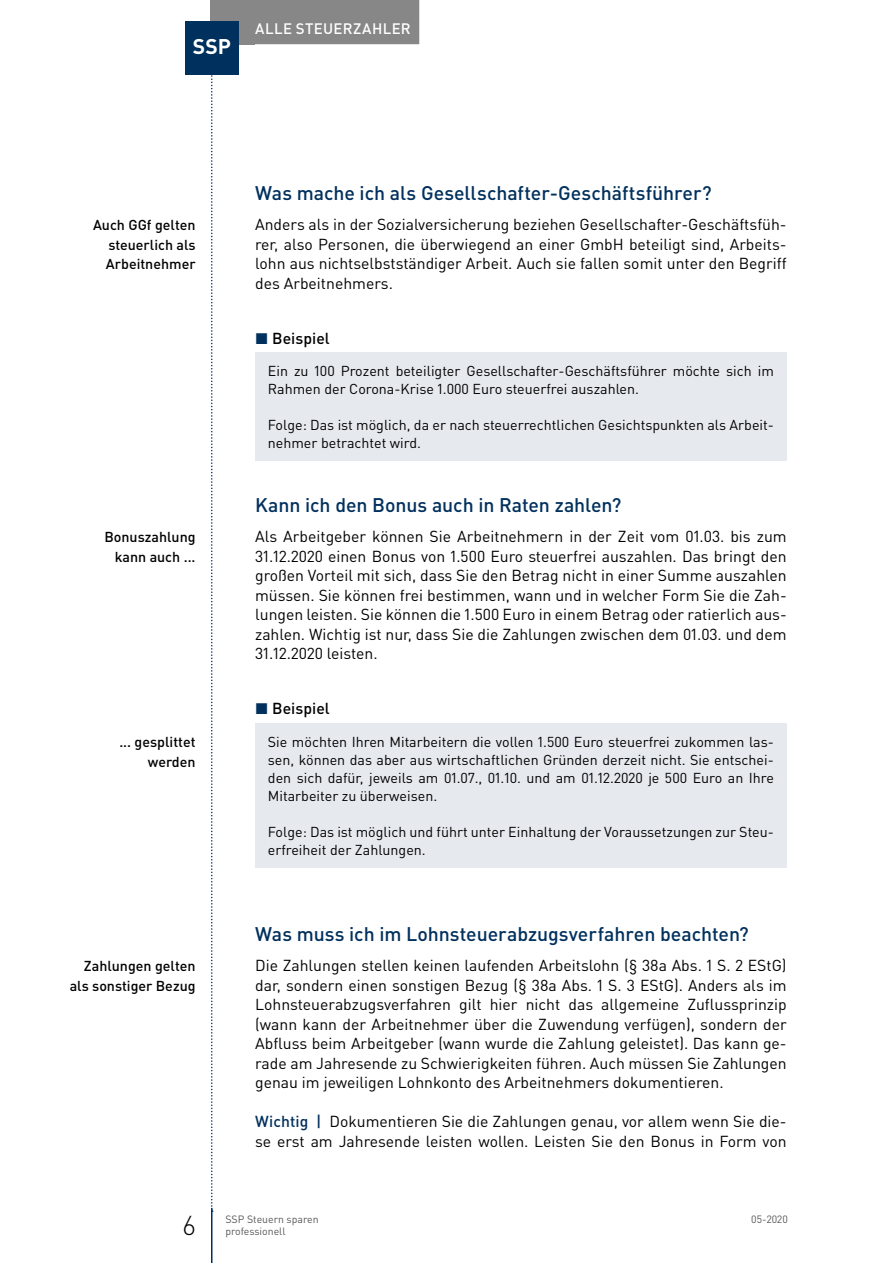
<style>
.page{position:relative;width:893px;height:1263px;background:#fff}
.page>*{position:absolute;margin:0;border:0;box-sizing:border-box;transform-origin:0 0}
.t1{font:300 27px "DIN Pro";color:#000}
.t2{font:700 21px "DIN Pro";color:#fff}
.t3{font:500 19.5px "DIN Pro";color:#00305d}
.t4{font:15.75px/19.5px "DIN Pro";color:#000;text-align:justify}
.t5{font:500 15.75px "DIN Pro";letter-spacing:.005em;color:#000}
.t6{font:500 15px "DIN Pro";letter-spacing:.025em;color:#fff}
.t7{font:14.25px/18px "DIN Pro";color:#000}
.t8{font:500 14.25px/19.5px "DIN Pro";color:#000;text-align:right}
.t9{font:10.5px "DIN Pro";color:#575756}
.s1{color:#00305d}
.s2{font-weight:500;color:#00305d}
</style>
<div class="page">
<hr style="left:211px;top:1208px;width:1px;height:55px;background:#00305d">
<svg style="left:211px;top:74px;width:2px;height:1138px"></svg>
<div style="left:210px;top:0;width:45px;height:44px;background:#878787"></div>
<div style="left:247px;top:0;width:172px;height:44px;background:#878787"></div>
<div style="left:185px;top:21px;width:54px;height:53px;background:#00305d"></div>
<div style="left:255px;top:352px;width:532px;height:109px;background:#e6eaef"></div>
<div style="left:255px;top:723px;width:532px;height:144px;background:#e6eaef"></div>
<h2 class="t2" style="left:193px;top:32px;width:40px">SSP</h2>
<p class="t6" style="left:255px;top:18px;width:157px">Alle Steuerzahler</p>
<p class="t8" style="left:106px;top:215px;width:91px;text-align:justify;text-indent:-13px">Auch GGf gelten steuerlich als Arbeitnehmer</p>
<p class="t8" style="left:104px;top:527px;width:93px">Bonuszahlung kann auch ...</p>
<p class="t8" style="left:119px;top:732px;width:78px">... gesplittet werden</p>
<p class="t8" style="left:70px;top:956px;width:127px">Zahlungen gelten als sonstiger Bezug</p>
<p class="t3" style="left:255px;top:180px;width:458px">Was mache ich als Gesellschafter-Geschäftsführer?</p>
<p class="t4" style="left:255px;top:214px;width:533px">Anders als in der Sozialversicherung beziehen Gesellschafter-Geschäftsfüh&shy;rer, also Personen, die überwiegend an einer GmbH beteiligt sind, Arbeits&shy;lohn aus nichtselbstständiger Arbeit. Auch sie fallen somit unter den Begriff des Arbeitnehmers.</p>
<p class="t5" style="left:255px;top:327px;width:76px"><span class="s1">◼</span> Beispiel</p>
<p class="t7" style="left:268px;top:361px;width:508px">Ein zu 100 Prozent beteiligter Gesellschafter-Geschäftsführer möchte sich im<br>Rahmen der Corona-Krise 1.000 Euro steuerfrei auszahlen.</p>
<p class="t7" style="left:268px;top:415px;width:508px">Folge: Das ist möglich, da er nach steuerrechtlichen Gesichtspunkten als Arbeit&shy;nehmer betrachtet wird.</p>
<p class="t3" style="left:255px;top:492px;width:368px">Kann ich den Bonus auch in Raten zahlen?</p>
<p class="t4" style="left:255px;top:526px;width:533px">Als Arbeitgeber können Sie Arbeitnehmern in der Zeit vom 01.03. bis zum 31.12.2020 einen Bonus von 1.500 Euro steuerfrei auszahlen. Das bringt den großen Vorteil mit sich, dass Sie den Betrag nicht in einer Summe auszahlen müssen. Sie können frei bestimmen, wann und in welcher Form Sie die Zah&shy;lungen leisten. Sie können die 1.500 Euro in einem Betrag oder ratierlich aus&shy;zahlen. Wichtig ist nur, dass Sie die Zahlungen zwischen dem 01.03. und dem 31.12.2020 leisten.</p>
<p class="t5" style="left:255px;top:698px;width:76px"><span class="s1">◼</span> Beispiel</p>
<p class="t7" style="left:268px;top:732px;width:508px;text-align:justify">Sie möchten Ihren Mitarbeitern die vollen 1.500 Euro steuerfrei zukommen las&shy;sen, können das aber aus wirtschaftlichen Gründen derzeit nicht. Sie entschei&shy;den sich dafür, jeweils am 01.07., 01.10. und am 01.12.2020 je 500 Euro an Ihre Mitarbeiter zu überweisen.</p>
<p class="t7" style="left:268px;top:822px;width:507px">Folge: Das ist möglich und führt unter Einhaltung der Voraussetzungen zur Steu&shy;erfreiheit der Zahlungen.</p>
<p class="t3" style="left:255px;top:921px;width:495px">Was muss ich im Lohnsteuerabzugsverfahren beachten?</p>
<p class="t4" style="left:255px;top:955px;width:533px">Die Zahlungen stellen keinen laufenden Arbeitslohn (§ 38a Abs. 1 S. 2 EStG) dar, sondern einen sonstigen Bezug (§ 38a Abs. 1 S. 3 EStG). Anders als im Lohnsteuerabzugsverfahren gilt hier nicht das allgemeine Zuflussprinzip (wann kann der Arbeitnehmer über die Zuwendung verfügen), sondern der Abfluss beim Arbeitgeber (wann wurde die Zahlung geleistet). Das kann ge&shy;rade am Jahresende zu Schwierigkeiten führen. Auch müssen Sie Zahlungen genau im jeweiligen Lohnkonto des Arbeitnehmers dokumentieren.</p>
<p class="t4" style="left:255px;top:1111px;width:533px"><span class="s2">Wichtig |</span> Dokumentieren Sie die Zahlungen genau, vor allem wenn Sie die&shy;se erst am Jahresende leisten wollen. Leisten Sie den Bonus in Form von</p>
<h1 class="t1" style="left:183px;top:1207px;width:14px">6</h1>
<p class="t9" style="left:225px;top:1212px;width:95px">SSP Steuern sparen</p>
<p class="t9" style="left:751px;top:1212px;width:38px">05-2020</p>
<p class="t9" style="left:225px;top:1224px;width:62px">professionell</p>
</div>
